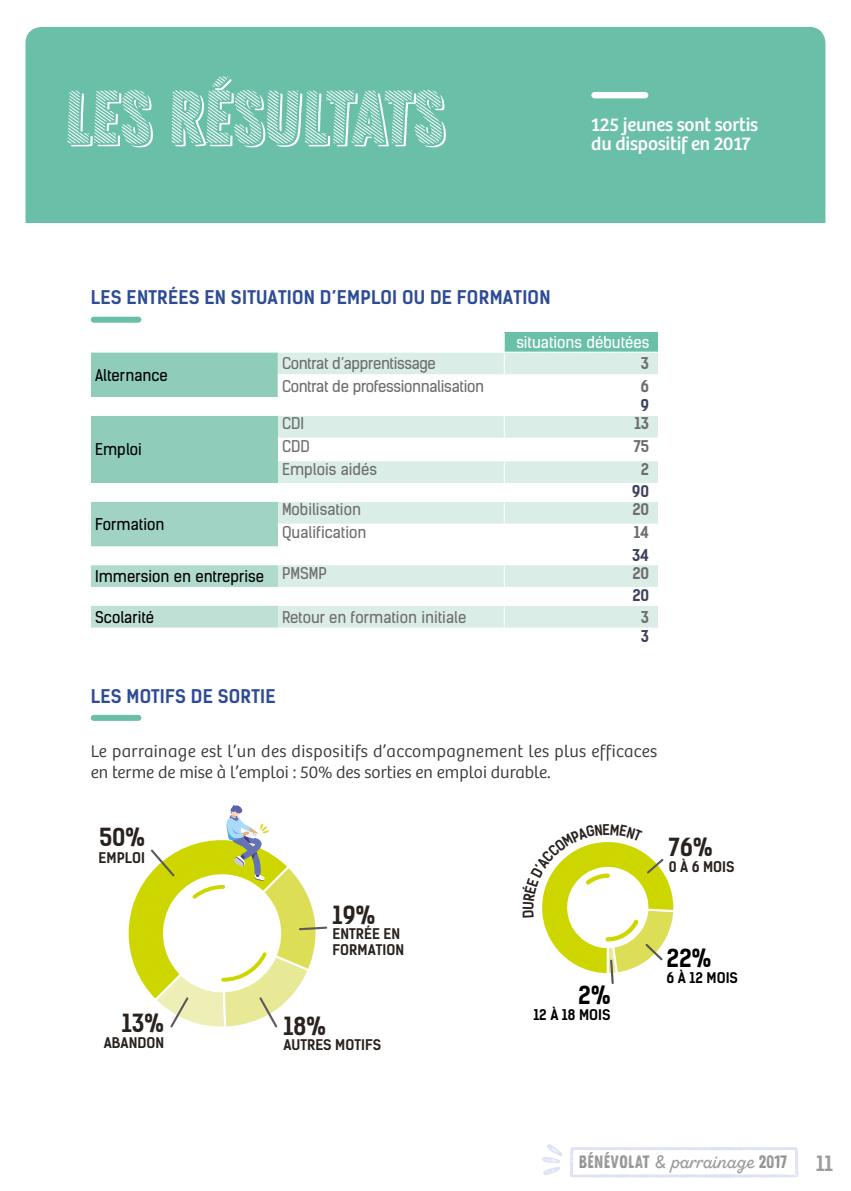
<style>
.page{position:relative;width:851px;height:1191px;background:#fff}
.page>*{position:absolute;margin:0;border:0;box-sizing:border-box;transform-origin:0 0}
.t1{font:75.6px "Zing Rust D1 Base Sh 1";color:#fff}
.t2{font:23.8px "Kelson Sans Bold BG";color:#29221f}
.t3{font:23.8px "Kelson Sans Bold BG";color:#000}
.t4{font:20px "Kelson Sans Bold BG";color:#9c9c9d}
.t5{font:19.2px/19.2px "Bree";letter-spacing:-.01em;color:#fff}
.t6{font:18px "Kelson Sans Bold BG";letter-spacing:.015em;color:#2e4c95}
.t7{font:18px "Zing Script Rust SB Demo Base";color:#9c9c9d}
.t8{font:300 17.6px/21.2px "Bree";color:#3a3a39}
.t9{font:15.4px "Kelson Sans Regular BG";color:#6e6e6e}
.t10{font:15.4px "Kelson Sans Regular BG";color:#000}
.t11{font:15.4px "Kelson Sans Regular BG";letter-spacing:-.02em;color:#6e6e6e}
.t12{font:15.4px "Kelson Sans Regular BG";color:#fff}
.t13{font:15.4px "Kelson Sans Bold BG";color:#6e6e6e}
.t14{font:15.4px "Kelson Sans Bold BG";color:#3d415d}
.t15{font:14px/15.2px "Kelson Sans Bold BG";color:#29221f}
.t16{font:14px "Kelson Sans Bold BG";color:#000}
.s1{font-family:"Zing Rust D1 Base";font-style:italic;color:#000}
.s2{font-family:"Zing Rust D1 Base";color:#000}
</style>
<div class="page">
<svg style="left:542px;top:1144px;width:20px;height:31px"></svg>
<svg style="left:570px;top:1147px;width:228px;height:30px"></svg>
<div style="left:26px;top:27px;width:799px;height:196px;background:#69bfa8"></div>
<div style="left:594px;top:92px;width:51px;height:6px;background:#fff"></div>
<div style="left:94px;top:715px;width:44px;height:6px;background:#69bfa8"></div>
<div style="left:94px;top:317px;width:44px;height:6px;background:#69bfa8"></div>
<div style="left:504px;top:333px;width:153px;height:19px;background:#69bfa8"></div>
<div style="left:91px;top:352px;width:187px;height:45px;background:#8fcdba"></div>
<div style="left:278px;top:353px;width:379px;height:21px;background:#daede6"></div>
<svg style="left:278px;top:416px;width:379px;height:211px;fill:#daede6"></svg>
<div style="left:91px;top:415px;width:187px;height:68px;background:#8fcdba"></div>
<div style="left:91px;top:501px;width:187px;height:46px;background:#a0d3c3"></div>
<div style="left:91px;top:565px;width:187px;height:22px;background:#b0dacc"></div>
<div style="left:91px;top:605px;width:187px;height:23px;background:#bfe0d4"></div>
<hr style="left:91px;top:352px;width:187px;height:1px;background:#fff">
<hr style="left:278px;top:483px;width:226px;height:1px;background:#fff">
<hr style="left:278px;top:546px;width:226px;height:1px;background:#fff">
<hr style="left:278px;top:587px;width:226px;height:1px;background:#fff">
<hr style="left:504px;top:483px;width:153px;height:1px;background:#fff">
<hr style="left:504px;top:546px;width:153px;height:1px;background:#fff">
<hr style="left:504px;top:587px;width:153px;height:1px;background:#fff">
<hr style="left:504px;top:438px;width:153px;height:1px;background:#fff">
<hr style="left:278px;top:438px;width:226px;height:1px;background:#fff">
<hr style="left:278px;top:501px;width:226px;height:1px;background:#fff">
<hr style="left:278px;top:564px;width:226px;height:1px;background:#fff">
<hr style="left:278px;top:605px;width:226px;height:1px;background:#fff">
<hr style="left:504px;top:501px;width:153px;height:1px;background:#fff">
<hr style="left:504px;top:564px;width:153px;height:1px;background:#fff">
<hr style="left:504px;top:605px;width:153px;height:1px;background:#fff">
<hr style="left:278px;top:523px;width:226px;height:1px;background:#fff">
<hr style="left:504px;top:523px;width:153px;height:1px;background:#fff">
<hr style="left:91px;top:415px;width:187px;height:1px;background:#fff">
<hr style="left:91px;top:501px;width:187px;height:1px;background:#fff">
<hr style="left:91px;top:605px;width:187px;height:1px;background:#fff">
<hr style="left:91px;top:546px;width:187px;height:1px;background:#fff">
<hr style="left:91px;top:627px;width:187px;height:1px;background:#fff">
<hr style="left:278px;top:460px;width:226px;height:1px;background:#fff">
<hr style="left:504px;top:460px;width:153px;height:1px;background:#fff">
<svg style="left:503px;top:352px;width:1px;height:276px"></svg>
<svg style="left:631px;top:484px;width:19px;height:15px"></svg>
<svg style="left:630px;top:543px;width:20px;height:19px"></svg>
<svg style="left:631px;top:588px;width:19px;height:15px"></svg>
<svg style="left:128px;top:805px;width:200px;height:223px"></svg>
<svg style="left:542px;top:842px;width:132px;height:142px"></svg>
<h1 class="t1" style="left:65px;top:73px;width:142px">LES RÉSU</h1>
<h1 class="t1" style="left:302px;top:73px;width:56px">LTATS</h1>
<p class="t5" style="left:591px;top:115px;width:168px">125 jeunes sont sortis du dispositif en 2017</p>
<p class="t6" style="left:91px;top:286px;width:461px">LES ENTRÉES EN SITUATION D’EMPLOI OU DE FORMATION</p>
<p class="t12" style="left:516px;top:332px;width:134px">situations débutées</p>
<p class="t10" style="left:95px;top:365px;width:74px">Alternance</p>
<p class="t11" style="left:282px;top:354px;width:155px">Contrat d’apprentissage</p>
<p class="t13" style="left:641px;top:354px;width:10px">3</p>
<p class="t11" style="left:282px;top:377px;width:203px">Contrat de professionnalisation</p>
<p class="t13" style="left:640px;top:377px;width:10px">6</p>
<p class="t14" style="left:640px;top:396px;width:10px">9</p>
<p class="t10" style="left:95px;top:440px;width:48px">Emploi</p>
<p class="t9" style="left:282px;top:414px;width:24px">CDI</p>
<p class="t13" style="left:634px;top:414px;width:16px">13</p>
<p class="t9" style="left:282px;top:437px;width:29px">CDD</p>
<p class="t13" style="left:633px;top:437px;width:17px">75</p>
<p class="t9" style="left:282px;top:459px;width:96px">Emplois aidés</p>
<p class="t13" style="left:641px;top:459px;width:10px">2</p>
<p class="t14" style="left:632px;top:482px;width:19px">90</p>
<p class="t9" style="left:282px;top:500px;width:80px">Mobilisation</p>
<p class="t13" style="left:632px;top:500px;width:18px">20</p>
<p class="t9" style="left:282px;top:522px;width:86px">Qualification</p>
<p class="t13" style="left:634px;top:522px;width:17px">14</p>
<p class="t14" style="left:632px;top:545px;width:19px">34</p>
<p class="t10" style="left:95px;top:566px;width:233px">Immersion en entreprise <sup>PMSMP</sup></p>
<p class="t13" style="left:632px;top:563px;width:18px">20</p>
<p class="t14" style="left:632px;top:586px;width:18px">20</p>
<p class="t10" style="left:95px;top:607px;width:61px">Scolarité</p>
<p class="t9" style="left:282px;top:607px;width:186px">Retour en formation initiale</p>
<p class="t13" style="left:641px;top:607px;width:10px">3</p>
<p class="t14" style="left:641px;top:626px;width:10px">3</p>
<p class="t10" style="left:95px;top:514px;width:71px">Formation</p>
<p class="t6" style="left:91px;top:685px;width:186px">LES MOTIFS DE SORTIE</p>
<p class="t8" style="left:91px;top:740px;width:568px">Le parrainage est l’un des dispositifs d’accompagnement les plus efficaces en terme de mise à l’emploi : 50% des sorties en emploi durable.</p>
<h2 class="t2" style="left:99px;top:823px;width:47px">50%</h2>
<p class="t15" style="left:99px;top:850px;width:48px">EMPLOI</p>
<h2 class="t2" style="left:122px;top:1008px;width:44px">13%</h2>
<p class="t15" style="left:104px;top:1035px;width:62px">ABANDON</p>
<h2 class="t2" style="left:332px;top:900px;width:45px">19%</h2>
<p class="t15" style="left:332px;top:926px;width:73px">ENTRÉE EN<br>FORMATION</p>
<h2 class="t2" style="left:283px;top:1011px;width:44px">18%</h2>
<p class="t15" style="left:283px;top:1037px;width:99px">AUTRES MOTIFS</p>
<h2 class="t3" style="left:578px;top:980px;width:34px">2%</h2>
<p class="t16" style="left:533px;top:1006px;width:79px">12 À 18 MOIS</p>
<h2 class="t2" style="left:668px;top:832px;width:46px">76%</h2>
<p class="t15" style="left:668px;top:859px;width:67px">0 À 6 MOIS</p>
<h2 class="t3" style="left:666px;top:943px;width:47px">22%</h2>
<p class="t16" style="left:666px;top:969px;width:73px">6 À 12 MOIS</p>
<p class="t7" style="left:579px;top:1151px;width:210px"><span class="s1">BÉNÉVOLAT</span> &amp; parrainage <span class="s2">2017</span></p>
<p class="t4" style="left:816px;top:1151px;width:18px">11</p>
</div>
